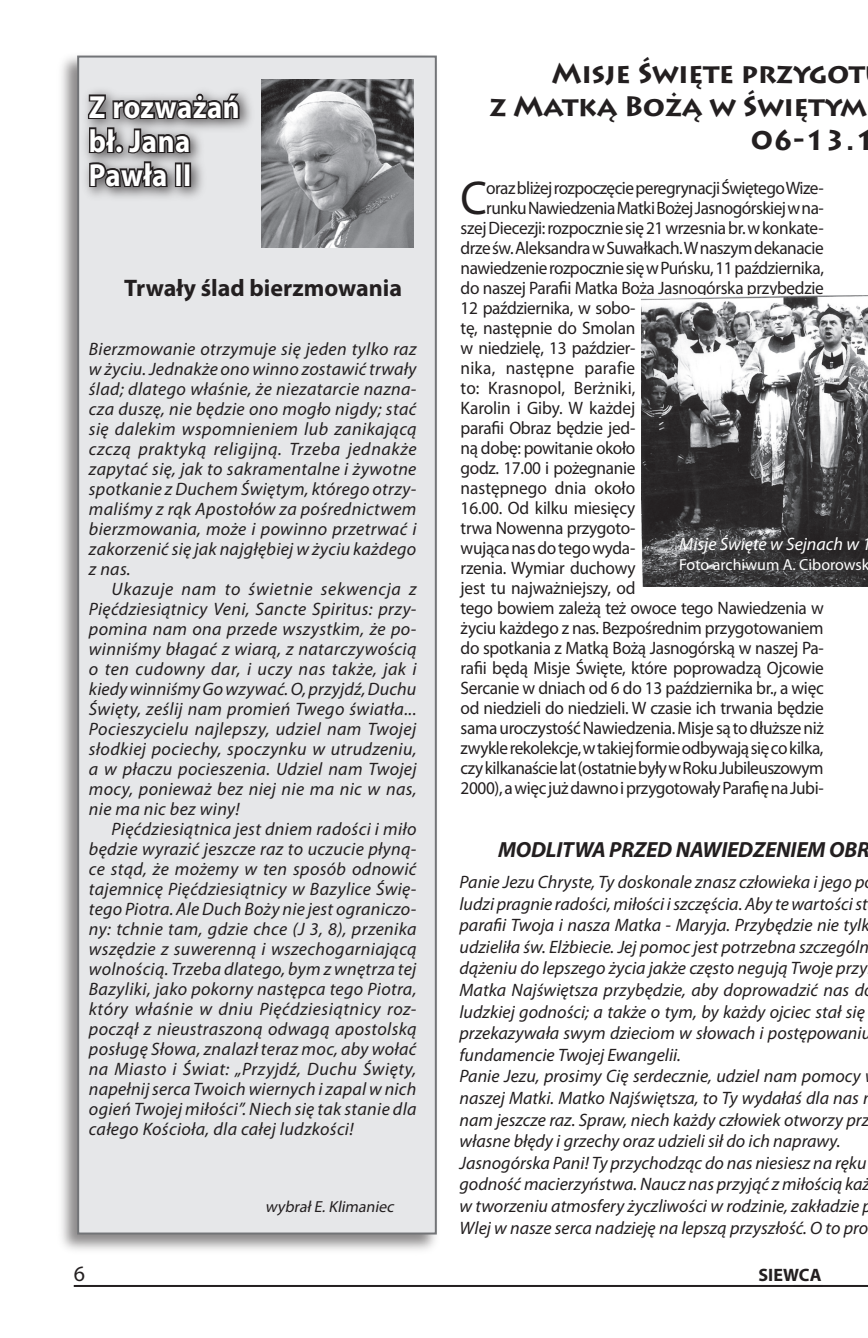
<style>
.page{position:relative;width:868px;height:1338px;background:#fff}
.page>*{position:absolute;margin:0;border:0;box-sizing:border-box;transform-origin:0 0}
.t1{font:47.6px "Myriad Pro";color:#231f20;scale:.96 1}
.t2{font:700 32px/34px "Myriad Pro";letter-spacing:.02em;color:#fff;scale:.9 1}
.t3{font:700 28px "Lithos Pro";letter-spacing:-.02em;color:#231f20}
.t4{font:700 24px "Myriad Pro";color:#231f20}
.t5{font:italic 700 22px "Myriad Pro";letter-spacing:-.01em;color:#231f20}
.t6{font:italic 18px/20px "Myriad Pro";color:#231f20;text-align:justify}
.t7{font:18px "Myriad Pro";letter-spacing:-.02em;color:#231f20;scale:.96 1}
.t8{font:18px "Myriad Pro";letter-spacing:.005em;color:#231f20;scale:.96 1}
.t9{font:italic 18px "Myriad Pro";color:#fff}
.t10{font:18px "Myriad Pro";letter-spacing:.01em;color:#231f20;scale:.96 1}
.t11{font:18px "Myriad Pro";color:#231f20;scale:.96 1}
.t12{font:700 18px "Myriad Pro";color:#231f20}
.t13{font:16px "Myriad Pro";color:#fff}
.t14{font:italic 16px "Myriad Pro";color:#231f20}
</style>
<div class="page">
<hr style="left:74px;top:1285px;width:748px;height:2px;background:#231f20">
<hr style="left:793px;top:1285px;width:74px;height:2px;background:#231f20">
<div style="left:57px;top:51px;width:383px;height:1205px;background:#231f20;opacity:.53"></div>
<div style="left:78px;top:57px;width:358px;height:1176px;background:#e6e7e9"></div>
<div style="left:77px;top:56px;width:360px;height:1178px;border:2px solid #727477"></div>
<img style="left:262px;top:79px;width:152px;height:168px">
<div style="left:79px;top:85px;width:177px;height:118px;background:#231f20;opacity:.75"></div>
<svg style="left:86px;top:85px;width:155px;height:118px"></svg>
<div style="left:175px;top:162px;width:7px;height:25px;border:3px solid #231f20"></div>
<div style="left:184px;top:162px;width:7px;height:25px;border:3px solid #231f20"></div>
<img style="left:641px;top:296px;width:226px;height:290px">
<h2 class="t2" style="left:89px;top:89px;width:169px">Z rozważań bł. Jana<br>Pawła II</h2>
<h3 class="t4" style="left:124px;top:272px;width:279px">Trwały ślad bierzmowania</h3>
<p class="t6" style="left:89px;top:338px;width:329px">Bierzmowanie otrzymuje się jeden tylko raz w życiu. Jednakże ono winno zostawić trwały ślad; dlatego właśnie, że niezatarcie nazna&shy;cza duszę, nie będzie ono mogło nigdy; stać się dalekim wspomnieniem lub zanikającą czczą praktyką religijną. Trzeba jednakże zapytać się, jak to sakramentalne i żywotne spotkanie z Duchem Świętym, którego otrzy&shy;maliśmy z rąk Apostołów za pośrednictwem bierzmowania, może i powinno przetrwać i zakorzenić się jak najgłębiej w życiu każdego z nas.</p>
<p class="t6" style="left:89px;top:578px;width:329px;text-indent:23px">Ukazuje nam to świetnie sekwencja z Pięćdziesiątnicy Veni, Sancte Spiritus: przy&shy;pomina nam ona przede wszystkim, że po&shy;winniśmy błagać z wiarą, z natarczywością o ten cudowny dar, i uczy nas także, jak i kiedy winniśmy Go wzywać. O, przyjdź, Duchu Święty, ześlij nam promień Twego światła...<br>Pocieszycielu najlepszy, udziel nam Twojej słodkiej pociechy, spoczynku w utrudzeniu, a w płaczu pocieszenia. Udziel nam Twojej mocy, ponieważ bez niej nie ma nic w nas, nie ma nic bez winy!</p>
<p class="t6" style="left:89px;top:818px;width:329px;text-indent:23px">Pięćdziesiątnica jest dniem radości i miło będzie wyrazić jeszcze raz to uczucie płyną&shy;ce stąd, że możemy w ten sposób odnowić tajemnicę Pięćdziesiątnicy w Bazylice Świę&shy;tego Piotra. Ale Duch Boży nie jest ograniczo&shy;ny: tchnie tam, gdzie chce (J 3, 8), przenika wszędzie z suwerenną i wszechogarniającą wolnością. Trzeba dlatego, bym z wnętrza tej Bazyliki, jako pokorny następca tego Piotra, który właśnie w dniu Pięćdziesiątnicy roz&shy;począł z nieustraszoną odwagą apostolską posługę Słowa, znalazł teraz moc, aby wołać na Miasto i Świat: „Przyjdź, Duchu Święty, napełnij serca Twoich wiernych i zapal w nich ogień Twojej miłości”. Niech się tak stanie dla całego Kościoła, dla całej ludzkości!</p>
<p class="t14" style="left:265px;top:1196px;width:133px">wybrałE.Klimaniec</p>
<h3 class="t3" style="left:551px;top:56px;width:315px">Misje Święte przygot</h3>
<h3 class="t3" style="left:489px;top:90px;width:380px">z Matką Bożą w Świętym</h3>
<h3 class="t3" style="left:751px;top:123px;width:126px">06-13.1</h3>
<h1 class="t1" style="left:460px;top:168px;width:29px">C</h1>
<p class="t7" style="left:486px;top:176px;width:353px">oraz bliżej rozpoczęcie peregrynacji Świętego Wize-</p>
<p class="t7" style="left:486px;top:196px;width:353px">runku Nawiedzenia Matki Bożej Jasnogórskiej w na-</p>
<p class="t7" style="left:460px;top:216px;width:379px">szej Diecezji: rozpocznie się 21 wrzesnia br. w konkate-</p>
<p class="t7" style="left:460px;top:236px;width:379px">drze św. Aleksandra w Suwałkach. W naszym dekanacie</p>
<p class="t7" style="left:460px;top:256px;width:380px">nawiedzenie rozpocznie się w Puńsku, 11 października,</p>
<p class="t7" style="left:460px;top:276px;width:379px">do naszej Parafii Matka Boża Jasnogórska przybędzie</p>
<p class="t7" style="left:460px;top:296px;width:183px">12 października, w sobo-</p>
<p class="t7" style="left:460px;top:316px;width:183px">tę, następnie do Smolan</p>
<p class="t7" style="left:460px;top:336px;width:183px">w niedzielę, 13 paździer-</p>
<p class="t10" style="left:460px;top:356px;width:183px">nika, następne parafie</p>
<p class="t8" style="left:460px;top:376px;width:183px">to: Krasnopol, Berżniki,</p>
<p class="t7" style="left:460px;top:396px;width:183px">Karolin i Giby. W każdej</p>
<p class="t7" style="left:460px;top:416px;width:183px">parafii Obraz będzie jed-</p>
<p class="t7" style="left:460px;top:436px;width:183px">ną dobę: powitanie około</p>
<p class="t7" style="left:460px;top:456px;width:183px">godz. 17.00 i pożegnanie</p>
<p class="t11" style="left:460px;top:476px;width:183px">następnego dnia około</p>
<p class="t7" style="left:460px;top:496px;width:183px">16.00. Od kilku miesięcy</p>
<p class="t7" style="left:460px;top:516px;width:183px">trwa Nowenna przygoto-</p>
<p class="t7" style="left:460px;top:536px;width:183px">wująca nas do tego wyda-</p>
<p class="t7" style="left:460px;top:556px;width:183px">rzenia. Wymiar duchowy</p>
<p class="t7" style="left:460px;top:576px;width:184px">jest tu najważniejszy, od</p>
<p class="t7" style="left:460px;top:596px;width:379px">tego bowiem zależą też owoce tego Nawiedzenia w</p>
<p class="t7" style="left:460px;top:616px;width:379px">życiu każdego z nas. Bezpośrednim przygotowaniem</p>
<p class="t7" style="left:460px;top:636px;width:379px">do spotkania z Matką Bożą Jasnogórską w naszej Pa-</p>
<p class="t7" style="left:460px;top:656px;width:380px">rafii będą Misje Święte, które poprowadzą Ojcowie</p>
<p class="t7" style="left:460px;top:676px;width:379px">Sercanie w dniach od 6 do 13 października br., a więc</p>
<p class="t7" style="left:460px;top:696px;width:379px">od niedzieli do niedzieli. W czasie ich trwania będzie</p>
<p class="t7" style="left:460px;top:716px;width:379px">sama uroczystość Nawiedzenia. Misje są to dłuższe niż</p>
<p class="t7" style="left:460px;top:736px;width:379px">zwykle rekolekcje, w takiej formie odbywają się co kilka,</p>
<p class="t7" style="left:460px;top:756px;width:379px">czy kilkanaście lat (ostatnie były w Roku Jubileuszowym</p>
<p class="t7" style="left:460px;top:776px;width:379px">2000), a więc już dawno i przygotowały Parafię na Jubi-</p>
<p class="t9" style="left:679px;top:533px;width:193px">Misje Święte w Sejnach w 1</p>
<p class="t13" style="left:679px;top:555px;width:191px">Foto archiwum A. Ciborowsk</p>
<p class="t5" style="left:498px;top:835px;width:373px">MODLITWA PRZED NAWIEDZENIEM OBR</p>
<p class="t6" style="left:459px;top:871px;width:414px;line-height:21.6px;text-align:left">Panie Jezu Chryste, Ty doskonale znasz człowieka i jego p ludzi pragnie radości, miłości i szczęścia. Aby te wartości st parafii Twoja i nasza Matka - Maryja. Przybędzie nie tylk udzieliła św. Elżbiecie. Jej pomoc jest potrzebna szczególn dążeniu do lepszego życia jakże często negują Twoje przy Matka Najświętsza przybędzie, aby doprowadzić nas d ludzkiej godności; a także o tym, by każdy ojciec stał się przekazywała swym dzieciom w słowach i postępowaniu fundamencie Twojej Ewangelii.<br>Panie Jezu, prosimy Cię serdecznie, udziel nam pomocy naszej Matki. Matko Najświętsza, to Ty wydałaś dla nas n nam jeszcze raz. Spraw, niech każdy człowiek otworzy prz własne błędy i grzechy oraz udzieli sił do ich naprawy.<br>Jasnogórska Pani! Ty przychodząc do nas niesiesz na ręku godność macierzyństwa. Naucz nas przyjąć z miłością każ w tworzeniu atmosfery życzliwości w rodzinie, zakładzie p Wlej w nasze serca nadzieję na lepszą przyszłość. O to pro</p>
<p class="t12" style="left:758px;top:1263px;width:65px">SIEWCA</p>
</div>
